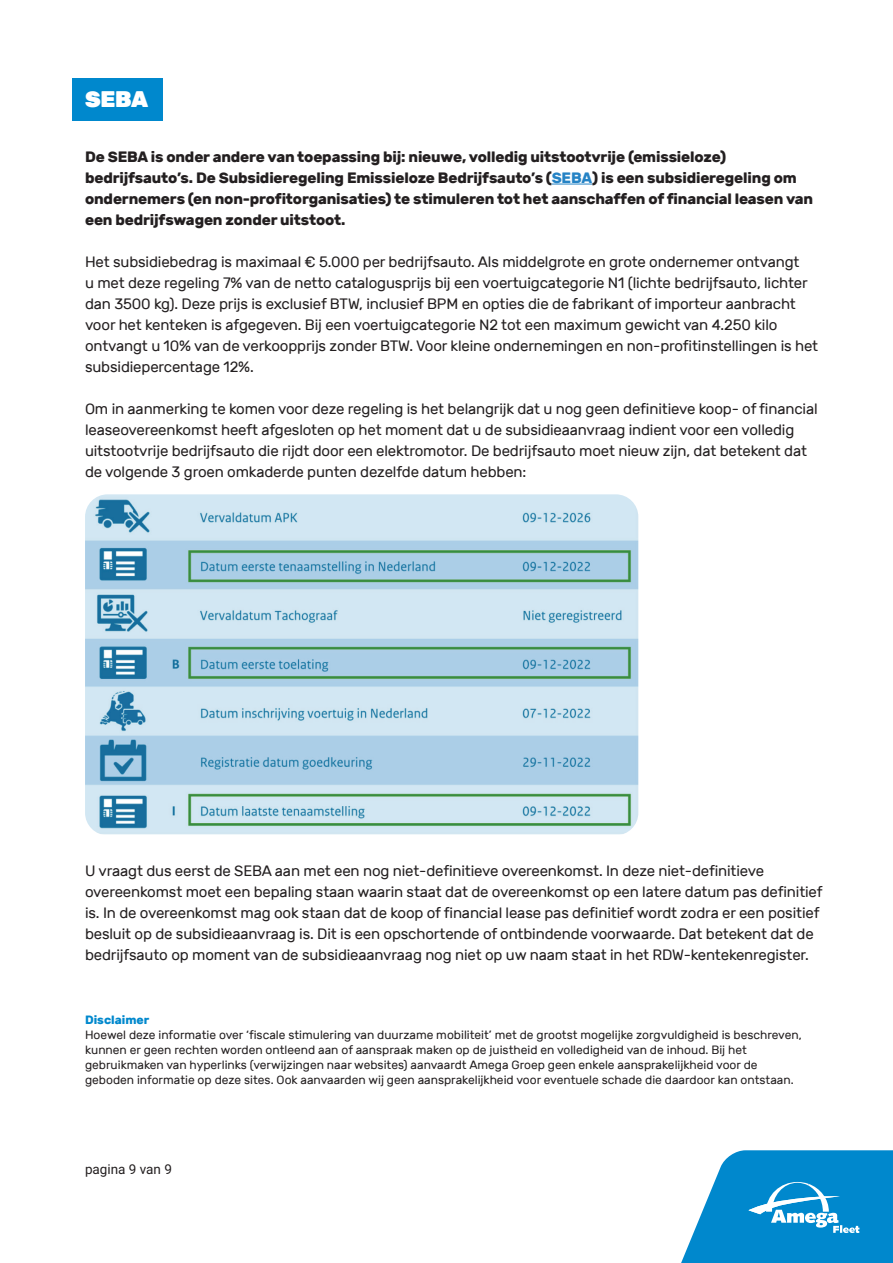
<style>
.page{position:relative;width:893px;height:1263px;background:#fff}
.page>*{position:absolute;margin:0;border:0;box-sizing:border-box;transform-origin:0 0}
.t1{font:900 22.5px "Rubik";color:#fff}
.t2{font:15px/21px "Rubik";letter-spacing:-.01em;color:#231f20}
.t3{font:700 15px/21px "Rubik";letter-spacing:-.01em;color:#231f20}
.t4{font:13.5px "Roboto";color:#231f20}
.t5{font:12px/15px "Rubik";color:#231f20}
.t6{font:700 12px "Rubik";color:#0088cd}
.s1{color:#2583c5}
</style>
<div class="page">
<svg style="left:681px;top:1150px;width:212px;height:113px"></svg>
<div style="left:72px;top:79px;width:91px;height:42px;background:#0088cd"></div>
<hr style="left:552px;top:184px;width:40px;height:1px;background:#2583c5">
<img style="left:85px;top:494px;width:553px;height:341px">
<h1 class="t1" style="left:85px;top:86px;width:65px">SEBA</h1>
<p class="t3" style="left:85px;top:146px;width:730px">De SEBA is onder andere van toepassing bij: nieuwe, volledig uitstootvrije (emissieloze) bedrijfsauto’s. De Subsidieregeling Emissieloze Bedrijfsauto’s (<span class="s1">SEBA</span>) is een subsidieregeling om ondernemers (en non-profitorganisaties) te stimuleren tot het aanschaffen of financial leasen van een bedrijfswagen zonder uitstoot.</p>
<p class="t2" style="left:85px;top:252px;width:735px">Het subsidiebedrag is maximaal € 5.000 per bedrijfsauto. Als middelgrote en grote ondernemer ontvangt<br>u met deze regeling 7% van de netto catalogusprijs bij een voertuigcategorie N1 (lichte bedrijfsauto, lichter dan 3500 kg). Deze prijs is exclusief BTW, inclusief BPM en opties die de fabrikant of importeur aanbracht voor het kenteken is afgegeven. Bij een voertuigcategorie N2 tot een maximum gewicht van 4.250 kilo ontvangt u 10% van de verkoopprijs zonder BTW. Voor kleine ondernemingen en non-profitinstellingen is het subsidiepercentage 12%.</p>
<p class="t2" style="left:85px;top:399px;width:734px">Om in aanmerking te komen voor deze regeling is het belangrijk dat u nog geen definitieve koop- of financial leaseovereenkomst heeft afgesloten op het moment dat u de subsidieaanvraag indient voor een volledig uitstootvrije bedrijfsauto die rijdt door een elektromotor. De bedrijfsauto moet nieuw zijn, dat betekent dat de volgende 3 groen omkaderde punten dezelfde datum hebben:</p>
<p class="t2" style="left:85px;top:861px;width:739px">U vraagt dus eerst de SEBA aan met een nog niet-definitieve overeenkomst. In deze niet-definitieve overeenkomst moet een bepaling staan waarin staat dat de overeenkomst op een latere datum pas definitief is. In de overeenkomst mag ook staan dat de koop of financial lease pas definitief wordt zodra er een positief besluit op de subsidieaanvraag is. Dit is een opschortende of ontbindende voorwaarde. Dat betekent dat de bedrijfsauto op moment van de subsidieaanvraag nog niet op uw naam staat in het RDW-kentekenregister.</p>
<p class="t6" style="left:85px;top:1013px;width:66px">Disclaimer</p>
<p class="t5" style="left:85px;top:1028px;width:718px">Hoewel deze informatie over ‘fiscale stimulering van duurzame mobiliteit’ met de grootst mogelijke zorgvuldigheid is beschreven, kunnen er geen rechten worden ontleend aan of aanspraak maken op de juistheid en volledigheid van de inhoud. Bij het gebruikmaken van hyperlinks (verwijzingen naar websites) aanvaardt Amega Groep geen enkele aansprakelijkheid voor de geboden informatie op deze sites. Ook aanvaarden wij geen aansprakelijkheid voor eventuele schade die daardoor kan ontstaan.</p>
<p class="t4" style="left:85px;top:1159px;width:88px">pagina 9 van 9</p>
</div>
